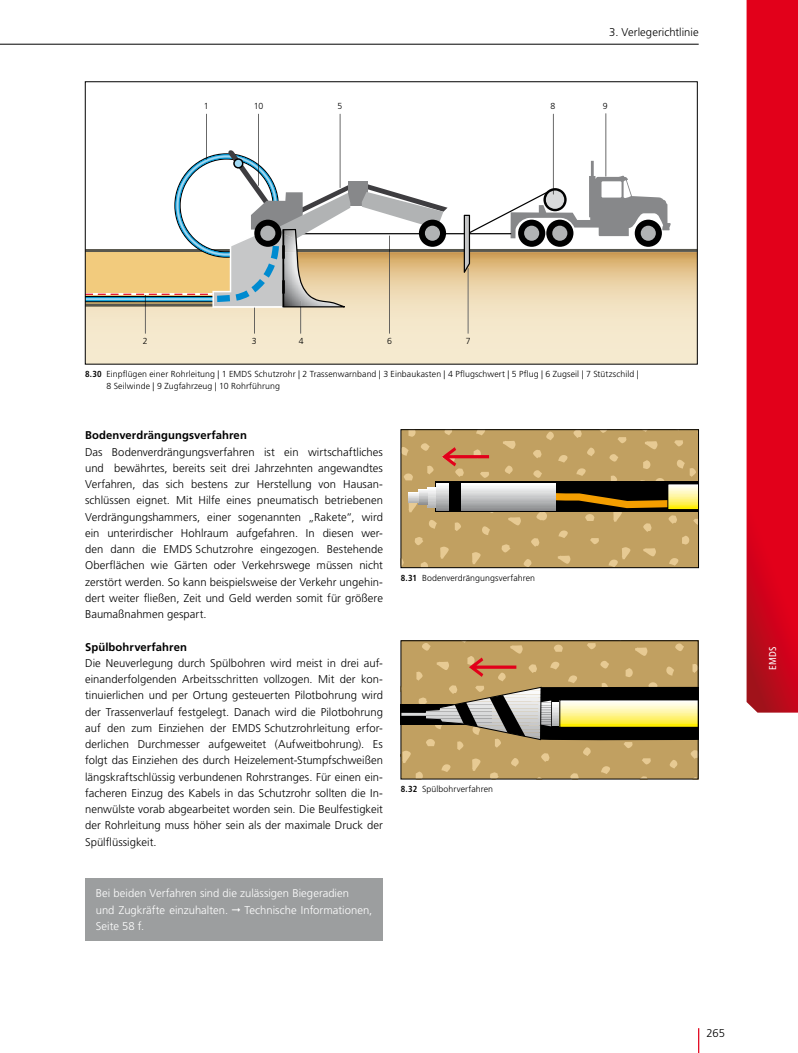
<style>
.page{position:relative;width:798px;height:1053px;background:#fff}
.page>*{position:absolute;margin:0;border:0;box-sizing:border-box;transform-origin:0 0}
.t1{font:300 11.25px/16.2px "Frutiger LT Std";letter-spacing:.005em;color:#000;text-align:justify}
.t2{font:300 11.25px/16.2px "Frutiger LT Std";color:#fff}
.t3{font:700 11.25px "Frutiger LT Std";letter-spacing:.01em;color:#000}
.t4{font:condensed 10px "Frutiger LT Std";color:#fff}
.t5{font:300 8.75px/11.2px "Frutiger LT Std";letter-spacing:.01em;color:#000}
.s1{font-weight:700;font-stretch:condensed}
</style>
<div class="page">
<hr style="left:697px;top:1028px;width:2px;height:24px;background:#e2001a">
<hr style="left:0;top:44px;width:698px;height:1px;background:#000">
<svg style="left:746px;top:0;width:51px;height:712px;background:#dd0a22"></svg>
<svg style="left:402px;top:431px;width:294px;height:135px;background:#b59863"></svg>
<div style="left:400px;top:429px;width:298px;height:139px;border:1px solid #000"></div>
<svg style="left:402px;top:642px;width:294px;height:135px;background:#ac9460"></svg>
<div style="left:400px;top:640px;width:298px;height:139px;border:1px solid #000"></div>
<div style="left:85px;top:878px;width:298px;height:62px;background:#9c9e9f"></div>
<svg style="left:87px;top:252px;width:608px;height:110px;background:#f3e6ca"></svg>
<hr style="left:85px;top:249px;width:612px;height:3px;background:#58574e">
<svg style="left:145px;top:113px;width:461px;height:220px"></svg>
<svg style="left:87px;top:148px;width:584px;height:159px"></svg>
<p class="t1" style="left:609px;top:24px;width:91px">3. Verlegerichtlinie</p>
<p class="t5" style="left:204px;top:100px;width:6px">1</p>
<p class="t5" style="left:254px;top:100px;width:11px">10</p>
<p class="t5" style="left:337px;top:100px;width:6px">5</p>
<p class="t5" style="left:550px;top:100px;width:6px">8</p>
<p class="t5" style="left:602px;top:100px;width:6px">9</p>
<p class="t5" style="left:143px;top:336px;width:6px">2</p>
<p class="t5" style="left:252px;top:336px;width:6px">3</p>
<p class="t5" style="left:299px;top:336px;width:6px">4</p>
<p class="t5" style="left:387px;top:336px;width:6px">6</p>
<p class="t5" style="left:465px;top:336px;width:6px">7</p>
<p class="t5" style="left:106px;top:369px;width:533px;text-indent:-21px"><span class="s1">8.30</span> Einpflügen einer Rohrleitung | 1 EMDS Schutzrohr | 2 Trassenwarnband | 3 Einbaukasten | 4 Pflugschwert | 5 Pflug | 6 Zugseil | 7 Stützschild |<br>8 Seilwinde | 9 Zugfahrzeug | 10 Rohrführung</p>
<p class="t3" style="left:85px;top:428px;width:163px">Bodenverdrängungsverfahren</p>
<p class="t1" style="left:85px;top:443px;width:299px">Das Bodenverdrängungsverfahren ist ein wirtschaftliches und bewährtes, bereits seit drei Jahrzehnten angewandtes Verfahren, das sich bestens zur Herstellung von Hausan&shy;schlüssen eignet. Mit Hilfe eines pneumatisch betriebenen Verdrängungshammers, einer sogenannten „Rakete“, wird ein unterirdischer Hohlraum aufgefahren. In diesen wer&shy;den dann die EMDS Schutzrohre eingezogen. Bestehende Oberflächen wie Gärten oder Verkehrswege müssen nicht zerstört werden. So kann beispielsweise der Verkehr ungehin&shy;dert weiter fließen, Zeit und Geld werden somit für größere Baumaßnahmen gespart.</p>
<p class="t3" style="left:85px;top:640px;width:103px">Spülbohrverfahren</p>
<p class="t1" style="left:85px;top:655px;width:299px">Die Neuverlegung durch Spülbohren wird meist in drei auf&shy;einanderfolgenden Arbeitsschritten vollzogen. Mit der kon&shy;tinuierlichen und per Ortung gesteuerten Pilotbohrung wird der Trassenverlauf festgelegt. Danach wird die Pilotbohrung auf den zum Einziehen der EMDS Schutzrohrleitung erfor&shy;derlichen Durchmesser aufgeweitet (Aufweitbohrung). Es folgt das Einziehen des durch Heizelement-Stumpfschweißen längskraftschlüssig verbundenen Rohrstranges. Für einen ein&shy;facheren Einzug des Kabels in das Schutzrohr sollten die In&shy;nenwülste vorab abgearbeitet worden sein. Die Beulfestigkeit der Rohrleitung muss höher sein als der maximale Druck der Spülflüssigkeit.</p>
<p class="t2" style="left:96px;top:885px;width:255px">Bei beiden Verfahren sind die zulässigen Biegeradien und Zugkräfte einzuhalten.</p>
<p class="t2" style="left:244px;top:901px;width:129px">Technische Informationen,</p>
<p class="t2" style="left:96px;top:917px;width:50px">Seite 58 f.</p>
<p class="t5" style="left:400px;top:572px;width:136px"><span class="s1">8.31</span> Bodenverdrängungsverfahren</p>
<p class="t5" style="left:400px;top:783px;width:94px"><span class="s1">8.32</span> Spülbohrverfahren</p>
<p class="t4" style="left:766px;top:669px;width:25px;rotate:-90deg">EMDS</p>
<p class="t1" style="left:706px;top:1024px;width:20px">265</p>
</div>
